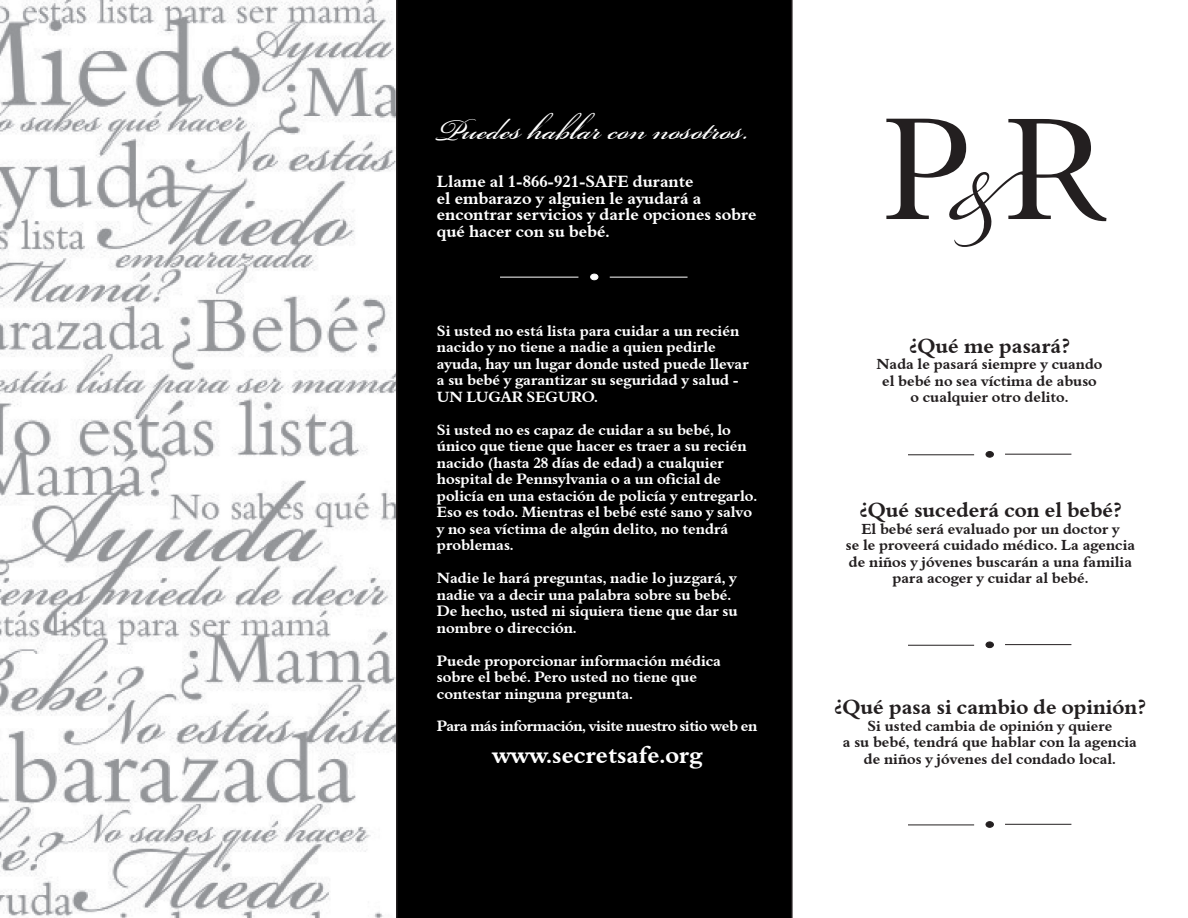
<style>
.page{position:relative;width:1188px;height:918px;background:#fff}
.page>*{position:absolute;margin:0;border:0;box-sizing:border-box;transform-origin:0 0}
.t1{font:150px "Aldine 401 BT Roman A";color:#231f20}
.t2{font:46.5px "Bickham Script MM";color:#fff}
.t3{font:24px "Aldine 401 BT Bold A";color:#fff}
.t4{font:21px "Aldine 401 BT Bold A";color:#231f20}
.t5{font:16.8px/16.6px "Aldine 401 BT Bold A";color:#fff}
.t6{font:15.3px/16.5px "Aldine 401 BT Bold A";letter-spacing:-.005em;color:#fff}
.t7{font:15.3px "Aldine 401 BT Bold A";letter-spacing:-.03em;color:#fff}
.t8{font:15px/16.5px "Aldine 401 BT Bold A";color:#231f20;text-align:center}
.s1{font-family:"Bickham Script MM";font-size:160.5px}
</style>
<div class="page">
<img style="left:0;top:0;width:396px;height:918px">
<div style="left:396px;top:0;width:397px;height:918px;background:#000"></div>
<hr style="left:500px;top:277px;width:78px;height:1px;background:#fff">
<hr style="left:610px;top:277px;width:78px;height:1px;background:#fff">
<div style="left:591px;top:274px;width:7px;height:6px;background:#fff;border-radius:50%"></div>
<div style="left:590px;top:274px;width:8px;height:6px;border:1px solid #fff;border-radius:50%"></div>
<hr style="left:908px;top:454px;width:66px;height:1px;background:#231f20">
<hr style="left:1005px;top:454px;width:66px;height:1px;background:#231f20">
<svg style="left:986px;top:452px;width:6px;height:5px"></svg>
<div style="left:986px;top:451px;width:8px;height:7px;border:1px solid #231f20;border-radius:50%"></div>
<hr style="left:908px;top:645px;width:66px;height:1px;background:#231f20">
<hr style="left:1005px;top:644px;width:66px;height:1px;background:#231f20">
<div style="left:986px;top:642px;width:7px;height:6px;background:#231f20;border-radius:50%"></div>
<div style="left:986px;top:642px;width:8px;height:6px;border:1px solid #231f20;border-radius:50%"></div>
<hr style="left:908px;top:825px;width:66px;height:1px;background:#231f20">
<hr style="left:1005px;top:824px;width:66px;height:1px;background:#231f20">
<svg style="left:986px;top:822px;width:6px;height:5px"></svg>
<div style="left:986px;top:821px;width:8px;height:7px;border:1px solid #231f20;border-radius:50%"></div>
<h2 class="t2" style="left:436px;top:104px;width:314px">Puedes hablar con nosotros.</h2>
<p class="t5" style="left:437px;top:173px;width:321px">Llame al 1-866-921-SAFE durante<br>el embarazo y alguien le ayudará a encontrar servicios y darle opciones sobre qué hacer con su bebé.</p>
<p class="t6" style="left:437px;top:322px;width:313px">Si usted no está lista para cuidar a un recién nacido y no tiene a nadie a quien pedirle ayuda, hay un lugar donde usted puede llevar a su bebé y garantizar su seguridad y salud - UN LUGAR SEGURO.</p>
<p class="t6" style="left:437px;top:421px;width:322px">Si usted no es capaz de cuidar a su bebé, lo único que tiene que hacer es traer a su recién nacido (hasta 28 días de edad) a cualquier hospital de Pennsylvania o a un oficial de policía en una estación de policía y entregarlo.<br>Eso es todo. Mientras el bebé esté sano y salvo y no sea víctima de algún delito, no tendrá problemas.</p>
<p class="t6" style="left:437px;top:569px;width:302px">Nadie le hará preguntas, nadie lo juzgará, y nadie va a decir una palabra sobre su bebé.<br>De hecho, usted ni siquiera tiene que dar su nombre o dirección.</p>
<p class="t6" style="left:437px;top:652px;width:286px">Puede proporcionar información médica sobre el bebé. Pero usted no tiene que contestar ninguna pregunta.</p>
<p class="t7" style="left:437px;top:717px;width:322px">Para más información, visite nuestro sitio web en</p>
<h3 class="t3" style="left:492px;top:740px;width:212px">www.secretsafe.org</h3>
<h1 class="t1" style="left:882px;top:77px;width:226px">P<span class="s1">&amp;</span>R</h1>
<h3 class="t4" style="left:909px;top:333px;width:163px">¿Qué me pasará?</h3>
<p class="t8" style="left:877px;top:356px;width:228px">Nada le pasará siempre y cuando el bebé no sea víctima de abuso o cualquier otro delito.</p>
<h3 class="t4" style="left:859px;top:497px;width:264px">¿Qué sucederá con el bebé?</h3>
<p class="t8" style="left:846px;top:520px;width:291px">El bebé será evaluado por un doctor y<br>se le proveerá cuidado médico. La agencia de niños y jóvenes buscarán a una familia para acoger y cuidar al bebé.</p>
<h3 class="t4" style="left:834px;top:694px;width:314px">¿Qué pasa si cambio de opinión?</h3>
<p class="t8" style="left:843px;top:717px;width:295px">Si usted cambia de opinión y quiere<br>a su bebé, tendrá que hablar con la agencia de niños y jóvenes del condado local.</p>
</div>
